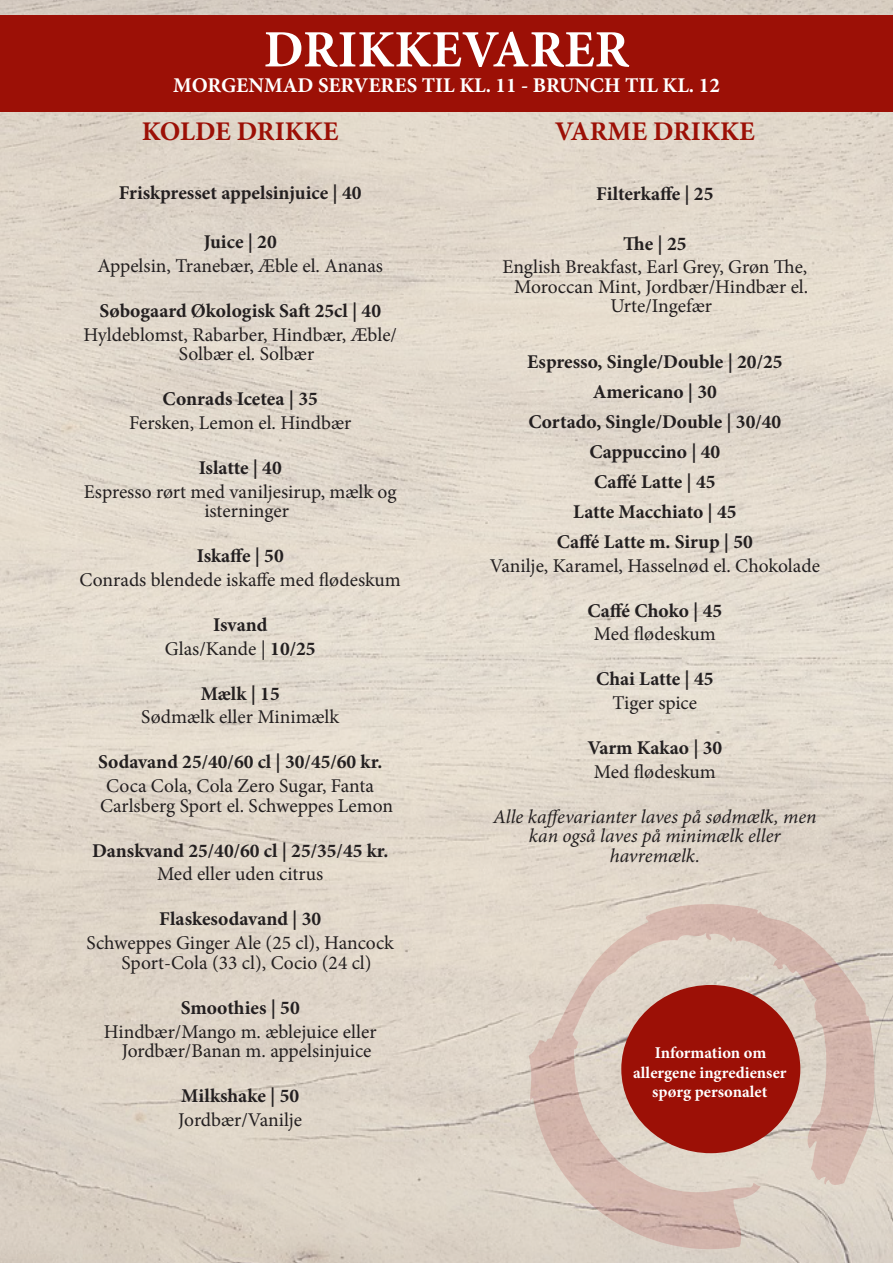
<style>
.page{position:relative;width:893px;height:1263px;background:#fff}
.page>*{position:absolute;margin:0;border:0;box-sizing:border-box;transform-origin:0 0}
.t1{font:700 52.5px "Minion Pro";color:#fff}
.overskrift{font:700 27px "Minion Pro";color:#9c1006}
.t2{font:700 21px "Minion Pro";color:#fff}
.detalje{font:19.5px/19.5px "Minion Pro";letter-spacing:-.005em;color:#231f20}
.brød{font:700 19.5px "Minion Pro";color:#231f20}
.brød-2{font:italic 19.5px/19.5px "Minion Pro";color:#231f20;text-align:center}
.t3{font:700 16.5px "Minion Pro";color:#fff}
.s1{font-weight:700}
</style>
<div class="page">
<img style="left:0;top:0;width:893px;height:1263px">
<svg style="left:876px;top:903px;width:17px;height:344px;background:#dad1c6"></svg>
<svg style="left:529px;top:901px;width:347px;height:362px;background:#d8c8bd"></svg>
<div style="left:0;top:15px;width:893px;height:97px;background:#9c1006"></div>
<svg style="left:170px;top:0;width:553px;height:15px;background:#d3c9bf"></svg>
<div style="left:621px;top:985px;width:179px;height:168px;background:#9c1006;border-radius:50%"></div>
<p class="t1" style="left:264px;top:13px;width:367px">DRIKKEVARER</p>
<p class="t2" style="left:173px;top:70px;width:548px">MORGENMAD SERVERES TIL KL. 11 - BRUNCH TIL KL. 12</p>
<p class="overskrift" style="left:555px;top:112px;width:201px">VARME DRIKKE</p>
<p class="overskrift" style="left:142px;top:112px;width:198px">KOLDE DRIKKE</p>
<p class="brød" style="left:119px;top:179px;width:244px">Friskpresset appelsinjuice | 40</p>
<p class="brød" style="left:204px;top:228px;width:75px">Juice | 20</p>
<p class="detalje" style="left:97px;top:256px;width:287px">Appelsin, Tranebær, Æble el. Ananas</p>
<p class="brød" style="left:99px;top:297px;width:283px">Søbogaard Økologisk Saft 25cl | 40</p>
<p class="detalje" style="left:179px;top:325px;width:220px;text-indent:-96px">Hyldeblomst, Rabarber, Hindbær, Æble/<br>Solbær el. Solbær</p>
<p class="brød" style="left:163px;top:385px;width:157px">Conrads Icetea | 35</p>
<p class="detalje" style="left:129px;top:413px;width:224px">Fersken, Lemon el. Hindbær</p>
<p class="brød" style="left:199px;top:454px;width:85px">Islatte | 40</p>
<p class="detalje" style="left:204px;top:482px;width:194px;text-indent:-120px">Espresso rørt med vaniljesirup, mælk og isterninger</p>
<p class="brød" style="left:197px;top:542px;width:88px">Iskaffe | 50</p>
<p class="detalje" style="left:80px;top:570px;width:323px">Conrads blendede iskaffe med flødeskum</p>
<p class="brød" style="left:213px;top:611px;width:56px">Isvand</p>
<p class="detalje" style="left:165px;top:639px;width:152px">Glas/Kande | <span class="s1">10/25</span></p>
<p class="brød" style="left:201px;top:680px;width:81px">Mælk | 15</p>
<p class="detalje" style="left:141px;top:707px;width:200px">Sødmælk eller Minimælk</p>
<p class="brød" style="left:98px;top:748px;width:286px">Sodavand 25/40/60 cl | 30/45/60 kr.</p>
<p class="detalje" style="left:100px;top:776px;width:295px;text-indent:6px">Coca Cola, Cola Zero Sugar, Fanta<br>Carlsberg Sport el. Schweppes Lemon</p>
<p class="brød" style="left:92px;top:837px;width:298px">Danskvand 25/40/60 cl | 25/35/45 kr.</p>
<p class="detalje" style="left:157px;top:864px;width:168px">Med eller uden citrus</p>
<p class="brød" style="left:159px;top:905px;width:164px">Flaskesodavand | 30</p>
<p class="detalje" style="left:122px;top:933px;width:274px;text-indent:-35px">Schweppes Ginger Ale (25 cl), Hancock<br>Sport-Cola (33 cl), Cocio (24 cl)</p>
<p class="brød" style="left:181px;top:994px;width:121px">Smoothies | 50</p>
<p class="detalje" style="left:104px;top:1021px;width:274px;text-align:right">Hindbær/Mango m. æblejuice eller<br>Jordbær/Banan m. appelsinjuice</p>
<p class="brød" style="left:181px;top:1082px;width:119px">Milkshake | 50</p>
<p class="detalje" style="left:178px;top:1110px;width:125px">Jordbær/Vanilje</p>
<p class="brød" style="left:596px;top:180px;width:119px">Filterkaffe | 25</p>
<p class="brød" style="left:623px;top:230px;width:65px">The | 25</p>
<p class="detalje" style="left:502px;top:257px;width:307px">English Breakfast, Earl Grey, Grøn The,</p>
<p class="detalje" style="left:514px;top:277px;width:295px">Moroccan Mint, Jordbær/Hindbær el.</p>
<p class="detalje" style="left:610px;top:296px;width:103px">Urte/Ingefær</p>
<p class="brød" style="left:527px;top:348px;width:257px">Espresso, Single/Double | 20/25</p>
<p class="brød" style="left:593px;top:378px;width:126px">Americano | 30</p>
<p class="brød" style="left:528px;top:408px;width:254px">Cortado, Single/Double | 30/40</p>
<p class="brød" style="left:589px;top:438px;width:132px">Cappuccino | 40</p>
<p class="brød" style="left:594px;top:468px;width:123px">Caffé Latte | 45</p>
<p class="brød" style="left:573px;top:498px;width:165px">Latte Macchiato | 45</p>
<p class="brød" style="left:557px;top:528px;width:198px">Caffé Latte m. Sirup | 50</p>
<p class="detalje" style="left:490px;top:556px;width:332px">Vanilje, Karamel, Hasselnød el. Chokolade</p>
<p class="brød" style="left:587px;top:597px;width:136px">Caffé Choko | 45</p>
<p class="detalje" style="left:594px;top:624px;width:123px">Med flødeskum</p>
<p class="brød" style="left:596px;top:665px;width:119px">Chai Latte | 45</p>
<p class="detalje" style="left:612px;top:693px;width:86px">Tiger spice</p>
<p class="brød" style="left:587px;top:734px;width:136px">Varm Kakao | 30</p>
<p class="detalje" style="left:594px;top:762px;width:123px">Med flødeskum</p>
<p class="brød-2" style="left:493px;top:807px;width:325px">Alle kaffevarianter laves på sødmælk, men kan også laves på minimælk eller</p>
<p class="brød-2" style="left:610px;top:846px;width:92px">havremælk.</p>
<p class="t3" style="left:655px;top:1041px;width:113px">Information om</p>
<p class="t3" style="left:633px;top:1061px;width:155px">allergene ingredienser</p>
<p class="t3" style="left:652px;top:1080px;width:117px">spørg personalet</p>
</div>
